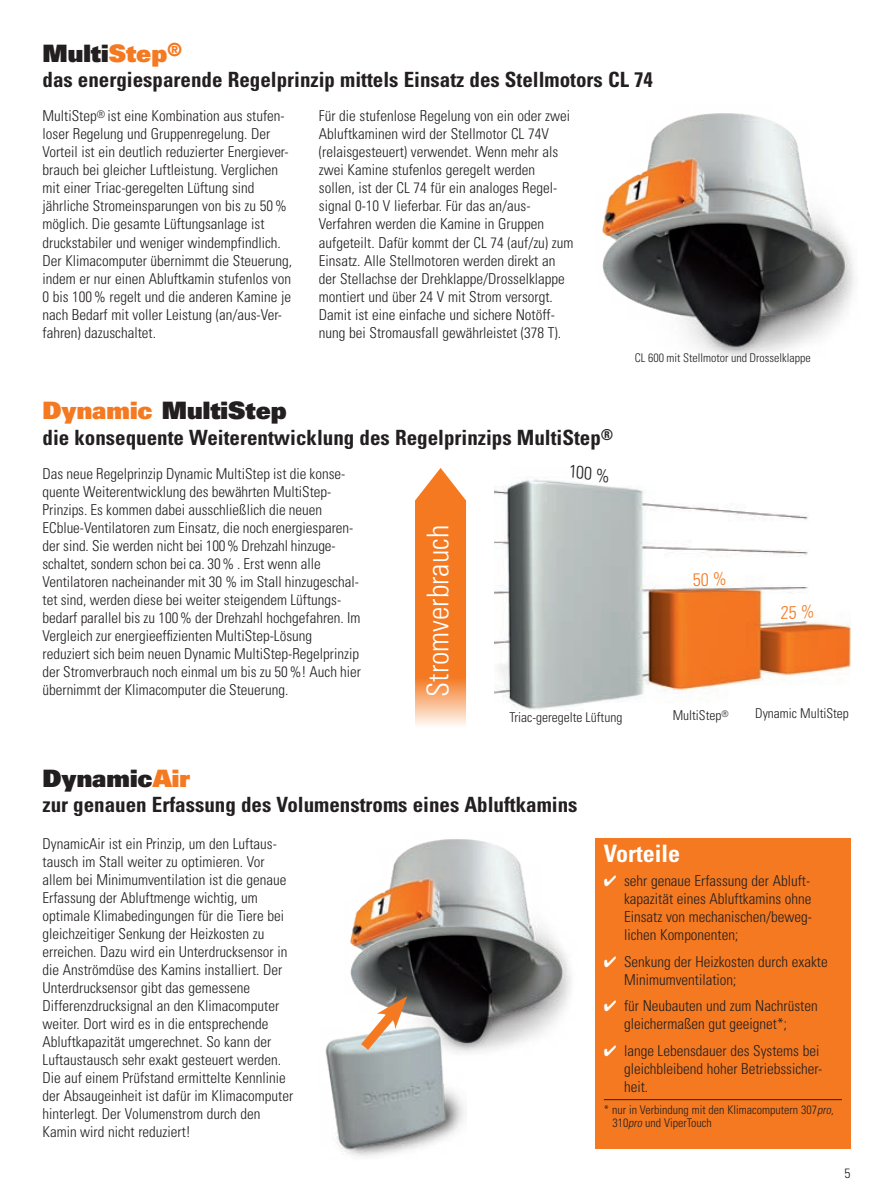
<style>
.page{position:relative;width:893px;height:1191px;background:#fff}
.page>*{position:absolute;margin:0;border:0;box-sizing:border-box;transform-origin:0 0}
.t1{font:300 condensed 30px "Univers LT Std";color:#fff}
.t2{font:24px "Univers LT Std X Black";color:#231f20}
.t3{font:700 condensed 24px "Univers LT Std";color:#fff}
.t4{font:700 condensed 21px "Univers LT Std";color:#231f20}
.t5{font:300 condensed 18px "Univers LT Std";color:#231f20}
.t6{font:300 condensed 15px/18px "Univers LT Std";color:#231f20}
.t7{font:300 condensed 13.5px "Univers LT Std";color:#231f20}
.t8{font:300 condensed 12px/13.5px "Univers LT Std";color:#231f20}
.s1{color:#f47921}
.s2{color:#fff}
.s3{font-style:italic}
</style>
<div class="page">
<img style="left:602px;top:113px;width:252px;height:244px">
<img style="left:350px;top:839px;width:221px;height:214px">
<img style="left:495px;top:479px;width:355px;height:230px">
<img style="left:325px;top:1010px;width:141px;height:147px">
<svg style="left:352px;top:996px;width:55px;height:63px"></svg>
<svg style="left:415px;top:468px;width:51px;height:258px"></svg>
<div style="left:595px;top:838px;width:255px;height:310px;background:#f47921"></div>
<hr style="left:604px;top:1099px;width:238px;height:1px;background:#231f20">
<svg style="left:694px;top:572px;width:31px;height:14px"></svg>
<svg style="left:781px;top:604px;width:33px;height:15px"></svg>
<h2 class="t2" style="left:43px;top:38px;width:141px">Multi<span class="s1">Step</span><sup>®</sup></h2>
<h3 class="t4" style="left:43px;top:67px;width:612px">das energiesparende Regelprinzip mittels Einsatz des Stellmotors CL 74</h3>
<p class="t6" style="left:43px;top:107px;width:251px">MultiStep<sup>®</sup> ist eine Kombination aus stufen&shy;loser Regelung und Gruppenregelung. Der Vorteil ist ein deutlich reduzierter Energiever&shy;brauch bei gleicher Luftleistung. Verglichen mit einer Triac-geregelten Lüftung sind jährliche Stromeinsparungen von bis zu 50% möglich. Die gesamte Lüftungsanlage ist druckstabiler und weniger windempfindlich.<br>Der Klimacomputer übernimmt die Steuerung, indem er nur einen Abluftkamin stufenlos von 0 bis 100% regelt und die anderen Kamine je nach Bedarf mit voller Leistung (an/aus-Ver&shy;fahren) dazuschaltet.</p>
<p class="t6" style="left:319px;top:107px;width:256px">Für die stufenlose Regelung von ein oder zwei Abluftkaminen wird der Stellmotor CL 74V (relaisgesteuert) verwendet. Wenn mehr als zwei Kamine stufenlos geregelt werden sollen, ist der CL 74 für ein analoges Regel&shy;signal 0-10 V lieferbar. Für das an/aus-Verfahren werden die Kamine in Gruppen aufgeteilt. Dafür kommt der CL 74 (auf/zu) zum Einsatz. Alle Stellmotoren werden direkt an der Stellachse der Drehklappe/Drosselklappe montiert und über 24 V mit Strom versorgt.<br>Damit ist eine einfache und sichere Notöff&shy;nung bei Stromausfall gewährleistet (378 T).</p>
<h2 class="t2" style="left:43px;top:395px;width:246px"><span class="s1">Dynamic</span> MultiStep</h2>
<h3 class="t4" style="left:43px;top:424px;width:572px">die konsequente Weiterentwicklung des Regelprinzips MultiStep<sup>®</sup></h3>
<p class="t6" style="left:43px;top:464px;width:320px">Das neue Regelprinzip Dynamic MultiStep ist die konse&shy;quente Weiterentwicklung des bewährten MultiStep-Prinzips. Es kommen dabei ausschließlich die neuen ECblue-Ventilatoren zum Einsatz, die noch energiesparen&shy;der sind. Sie werden nicht bei 100% Drehzahl hinzuge&shy;schaltet, sondern schon bei ca. 30% . Erst wenn alle Ventilatoren nacheinander mit 30 % im Stall hinzugeschal&shy;tet sind, werden diese bei weiter steigendem Lüftungs&shy;bedarf parallel bis zu 100% der Drehzahl hochgefahren. Im Vergleich zur energieeffizienten MultiStep-Lösung reduziert sich beim neuen Dynamic MultiStep-Regelprinzip der Stromverbrauch noch einmal um bis zu 50%! Auch hier übernimmt der Klimacomputer die Steuerung.</p>
<h1 class="t1" style="left:420px;top:696px;width:173px;rotate:-90deg">Stromverbrauch</h1>
<p class="t5" style="left:571px;top:460px;width:42px;rotate:7deg">100 %</p>
<p class="t8" style="left:635px;top:351px;width:177px">CL 600 mit Stellmotor und Drosselklappe</p>
<p class="t7" style="left:509px;top:709px;width:114px">Triac-geregelte Lüftung</p>
<p class="t7" style="left:673px;top:707px;width:57px">MultiStep<sup>®</sup></p>
<p class="t7" style="left:755px;top:705px;width:95px">Dynamic MultiStep</p>
<h2 class="t2" style="left:43px;top:763px;width:149px">Dynamic<span class="s1">Air</span></h2>
<h3 class="t4" style="left:43px;top:792px;width:537px">zur genauen Erfassung des Volumenstroms eines Abluftkamins</h3>
<p class="t6" style="left:43px;top:834px;width:252px">DynamicAir ist ein Prinzip, um den Luftaus&shy;tausch im Stall weiter zu optimieren. Vor allem bei Minimumventilation ist die genaue Erfassung der Abluftmenge wichtig, um optimale Klimabedingungen für die Tiere bei gleichzeitiger Senkung der Heizkosten zu erreichen. Dazu wird ein Unterdrucksensor in die Anströmdüse des Kamins installiert. Der Unterdrucksensor gibt das gemessene Differenzdrucksignal an den Klimacomputer weiter. Dort wird es in die entsprechende Abluftkapazität umgerechnet. So kann der Luftaustausch sehr exakt gesteuert werden.<br>Die auf einem Prüfstand ermittelte Kennlinie der Absaugeinheit ist dafür im Klimacomputer hinterlegt. Der Volumenstrom durch den Kamin wird nicht reduziert!</p>
<h2 class="t3" style="left:604px;top:838px;width:78px">Vorteile</h2>
<p class="t6" style="left:624px;top:871px;width:190px;text-indent:-20px"><span class="s2">✔</span> sehr genaue Erfassung der Abluft&shy;kapazität eines Abluftkamins ohne<br>Einsatz von mechanischen/beweg&shy;lichen Komponenten;</p>
<p class="t6" style="left:624px;top:952px;width:205px;text-indent:-20px"><span class="s2">✔</span> Senkung der Heizkosten durch exakte<br>Minimumventilation;</p>
<p class="t6" style="left:624px;top:997px;width:195px;text-indent:-20px"><span class="s2">✔</span> für Neubauten und zum Nachrüsten gleichermaßen gut geeignet*;</p>
<p class="t6" style="left:624px;top:1041px;width:199px;text-indent:-20px"><span class="s2">✔</span> lange Lebensdauer des Systems bei gleichbleibend hoher Betriebssicher&shy;heit.</p>
<p class="t8" style="left:612px;top:1102px;width:225px;text-indent:-9px">* nur in Verbindung mit den Klimacomputern 307<span class="s3">pro,<br></span>310<span class="s3">pro</span> und ViperTouch</p>
<p class="t7" style="left:844px;top:1165px;width:7px">5</p>
</div>
